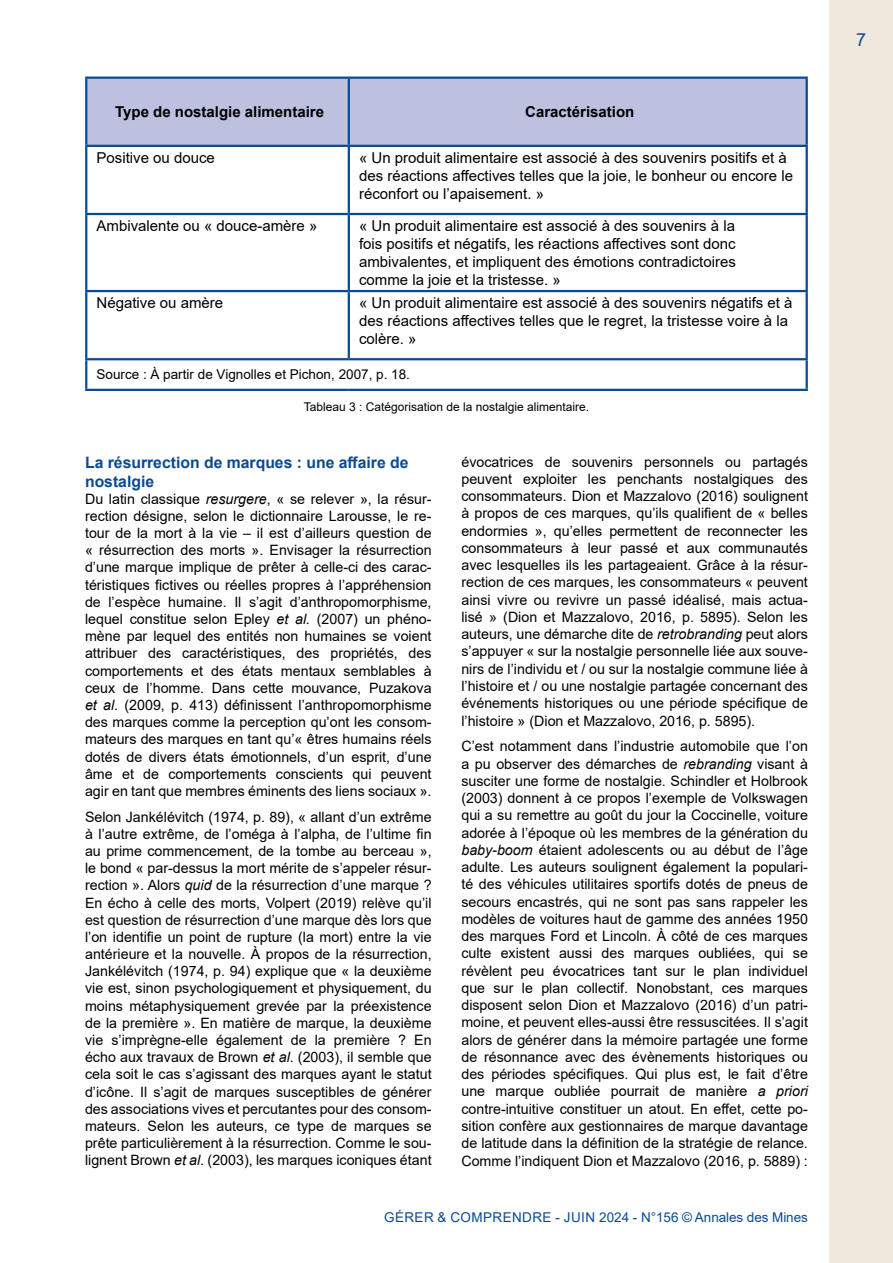
<style>
.page{position:relative;width:893px;height:1263px;background:#fff}
.page>*{position:absolute;margin:0;border:0;box-sizing:border-box;transform-origin:0 0}
.t1{font:18px "Arial";color:#0a4a92}
.t2{font:700 15.75px/19px "Arial";color:#0a4a92}
.t3{font:15px/18px "Arial";color:#000}
.t4{font:700 15px "Arial";color:#000}
.t5{font:14.25px/17.2px "Arial";color:#000;text-align:justify}
.t6{font:13.5px "Arial";color:#0a4a92}
.t7{font:13.5px "Arial";color:#000}
.t8{font:12px "Arial";color:#000}
.s1{font-style:italic}
</style>
<div class="page">
<div style="left:829px;top:0;width:64px;height:1263px;background:#eee8dd"></div>
<div style="left:87px;top:79px;width:719px;height:66px;background:#bdc1df"></div>
<hr style="left:85px;top:77px;width:264px;height:2px;background:#0a4a92">
<hr style="left:85px;top:79px;width:2px;height:66px;background:#0a4a92">
<hr style="left:349px;top:77px;width:459px;height:2px;background:#0a4a92">
<hr style="left:348px;top:79px;width:2px;height:66px;background:#0a4a92">
<hr style="left:806px;top:79px;width:2px;height:66px;background:#0a4a92">
<hr style="left:85px;top:145px;width:264px;height:2px;background:#0a4a92">
<hr style="left:85px;top:147px;width:2px;height:66px;background:#0a4a92">
<hr style="left:349px;top:145px;width:459px;height:2px;background:#0a4a92">
<hr style="left:348px;top:147px;width:2px;height:66px;background:#0a4a92">
<hr style="left:806px;top:147px;width:2px;height:66px;background:#0a4a92">
<hr style="left:85px;top:213px;width:264px;height:2px;background:#0a4a92">
<hr style="left:85px;top:215px;width:2px;height:75px;background:#0a4a92">
<hr style="left:349px;top:213px;width:459px;height:2px;background:#0a4a92">
<hr style="left:348px;top:215px;width:2px;height:75px;background:#0a4a92">
<hr style="left:806px;top:215px;width:2px;height:75px;background:#0a4a92">
<hr style="left:85px;top:290px;width:264px;height:2px;background:#0a4a92">
<hr style="left:85px;top:292px;width:2px;height:66px;background:#0a4a92">
<hr style="left:349px;top:290px;width:459px;height:2px;background:#0a4a92">
<hr style="left:348px;top:292px;width:2px;height:66px;background:#0a4a92">
<hr style="left:806px;top:292px;width:2px;height:66px;background:#0a4a92">
<hr style="left:85px;top:358px;width:264px;height:2px;background:#0a4a92">
<hr style="left:85px;top:360px;width:2px;height:29px;background:#0a4a92">
<hr style="left:349px;top:358px;width:459px;height:2px;background:#0a4a92">
<hr style="left:806px;top:360px;width:2px;height:29px;background:#0a4a92">
<hr style="left:85px;top:389px;width:264px;height:2px;background:#0a4a92">
<hr style="left:349px;top:389px;width:459px;height:2px;background:#0a4a92">
<p class="t4" style="left:115px;top:101px;width:210px">Type de nostalgie alimentaire</p>
<p class="t4" style="left:525px;top:101px;width:111px">Caractérisation</p>
<p class="t3" style="left:97px;top:148px;width:120px">Positive ou douce</p>
<p class="t3" style="left:359px;top:148px;width:436px">« Un produit alimentaire est associé à des souvenirs positifs et à des réactions affectives telles que la joie, le bonheur ou encore le réconfort ou l’apaisement. »</p>
<p class="t3" style="left:97px;top:217px;width:222px">Ambivalente ou « douce-amère »</p>
<p class="t3" style="left:359px;top:217px;width:378px;text-align:justify">« Un produit alimentaire est associé à des souvenirs à la fois positifs et négatifs, les réactions affectives sont donc ambivalentes, et impliquent des émotions contradictoires comme la joie et la tristesse. »</p>
<p class="t3" style="left:97px;top:294px;width:128px">Négative ou amère</p>
<p class="t3" style="left:359px;top:294px;width:435px">« Un produit alimentaire est associé à des souvenirs négatifs et à des réactions affectives telles que le regret, la tristesse voire à la colère. »</p>
<p class="t7" style="left:97px;top:365px;width:315px">Source : À partir de Vignolles et Pichon, 2007, p. 18.</p>
<p class="t8" style="left:304px;top:398px;width:287px">Tableau 3 : Catégorisation de la nostalgie alimentaire.</p>
<p class="t2" style="left:85px;top:453px;width:325px">La résurrection de marques : une affaire de nostalgie</p>
<p class="t5" style="left:85px;top:490px;width:348px">Du latin classique <span class="s1">resurgere</span>, « se relever », la résur&shy;rection désigne, selon le dictionnaire Larousse, le re&shy;tour de la mort à la vie – il est d’ailleurs question de « résurrection des morts ». Envisager la résurrection d’une marque implique de prêter à celle-ci des carac&shy;téristiques fictives ou réelles propres à l’appréhension de l’espèce humaine. Il s’agit d’anthropomorphisme, lequel constitue selon Epley <span class="s1">et al.</span> (2007) un phéno&shy;mène par lequel des entités non humaines se voient attribuer des caractéristiques, des propriétés, des comportements et des états mentaux semblables à ceux de l’homme. Dans cette mouvance, Puzakova <span class="s1">et al</span>. (2009, p. 413) définissent l’anthropomorphisme des marques comme la perception qu’ont les consom&shy;mateurs des marques en tant qu’« êtres humains réels dotés de divers états émotionnels, d’un esprit, d’une âme et de comportements conscients qui peuvent agir en tant que membres éminents des liens sociaux ».</p>
<p class="t5" style="left:85px;top:808px;width:348px">Selon Jankélévitch (1974, p. 89), « allant d’un extrême à l’autre extrême, de l’oméga à l’alpha, de l’ultime fin au prime commencement, de la tombe au berceau », le bond « par-dessus la mort mérite de s’appeler résur&shy;rection ». Alors <span class="s1">quid</span> de la résurrection d’une marque ?<br>En écho à celle des morts, Volpert (2019) relève qu’il est question de résurrection d’une marque dès lors que l’on identifie un point de rupture (la mort) entre la vie antérieure et la nouvelle. À propos de la résurrection, Jankélévitch (1974, p. 94) explique que « la deuxième vie est, sinon psychologiquement et physiquement, du moins métaphysiquement grevée par la préexistence de la première ». En matière de marque, la deuxième vie s’imprègne-elle également de la première ? En écho aux travaux de Brown <span class="s1">et al</span>. (2003), il semble que cela soit le cas s’agissant des marques ayant le statut d’icône. Il s’agit de marques susceptibles de générer des associations vives et percutantes pour des consom&shy;mateurs. Selon les auteurs, ce type de marques se prête particulièrement à la résurrection. Comme le sou&shy;lignent Brown <span class="s1">et al.</span> (2003), les marques iconiques étant</p>
<p class="t5" style="left:461px;top:453px;width:348px">évocatrices de souvenirs personnels ou partagés peuvent exploiter les penchants nostalgiques des consommateurs. Dion et Mazzalovo (2016) soulignent à propos de ces marques, qu’ils qualifient de « belles endormies », qu’elles permettent de reconnecter les consommateurs à leur passé et aux communautés avec lesquelles ils les partageaient. Grâce à la résur&shy;rection de ces marques, les consommateurs « peuvent ainsi vivre ou revivre un passé idéalisé, mais actua&shy;lisé » (Dion et Mazzalovo, 2016, p. 5895). Selon les auteurs, une démarche dite de <span class="s1">retrobranding</span> peut alors s’appuyer « sur la nostalgie personnelle liée aux souve&shy;nirs de l’individu et / ou sur la nostalgie commune liée à l’histoire et / ou une nostalgie partagée concernant des événements historiques ou une période spécifique de l’histoire » (Dion et Mazzalovo, 2016, p. 5895).</p>
<p class="t5" style="left:461px;top:737px;width:348px">C’est notamment dans l’industrie automobile que l’on a pu observer des démarches de <span class="s1">rebranding</span> visant à susciter une forme de nostalgie. Schindler et Holbrook (2003) donnent à ce propos l’exemple de Volkswagen qui a su remettre au goût du jour la Coccinelle, voiture adorée à l’époque où les membres de la génération du <span class="s1">baby-boom</span> étaient adolescents ou au début de l’âge adulte. Les auteurs soulignent également la populari&shy;té des véhicules utilitaires sportifs dotés de pneus de secours encastrés, qui ne sont pas sans rappeler les modèles de voitures haut de gamme des années 1950 des marques Ford et Lincoln. À côté de ces marques culte existent aussi des marques oubliées, qui se révèlent peu évocatrices tant sur le plan individuel que sur le plan collectif. Nonobstant, ces marques disposent selon Dion et Mazzalovo (2016) d’un patri&shy;moine, et peuvent elles-aussi être ressuscitées. Il s’agit alors de générer dans la mémoire partagée une forme de résonnance avec des évènements historiques ou des périodes spécifiques. Qui plus est, le fait d’être une marque oubliée pourrait de manière <span class="s1">a priori </span>contre-intuitive constituer un atout. En effet, cette po&shy;sition confère aux gestionnaires de marque davantage de latitude dans la définition de la stratégie de relance.<br>Comme l’indiquent Dion et Mazzalovo (2016, p. 5889) :</p>
<p class="t6" style="left:384px;top:1208px;width:425px">GÉRER &amp; COMPRENDRE - JUIN 2024 - N°156 © Annales des Mines</p>
<p class="t1" style="left:856px;top:27px;width:12px">7</p>
</div>
